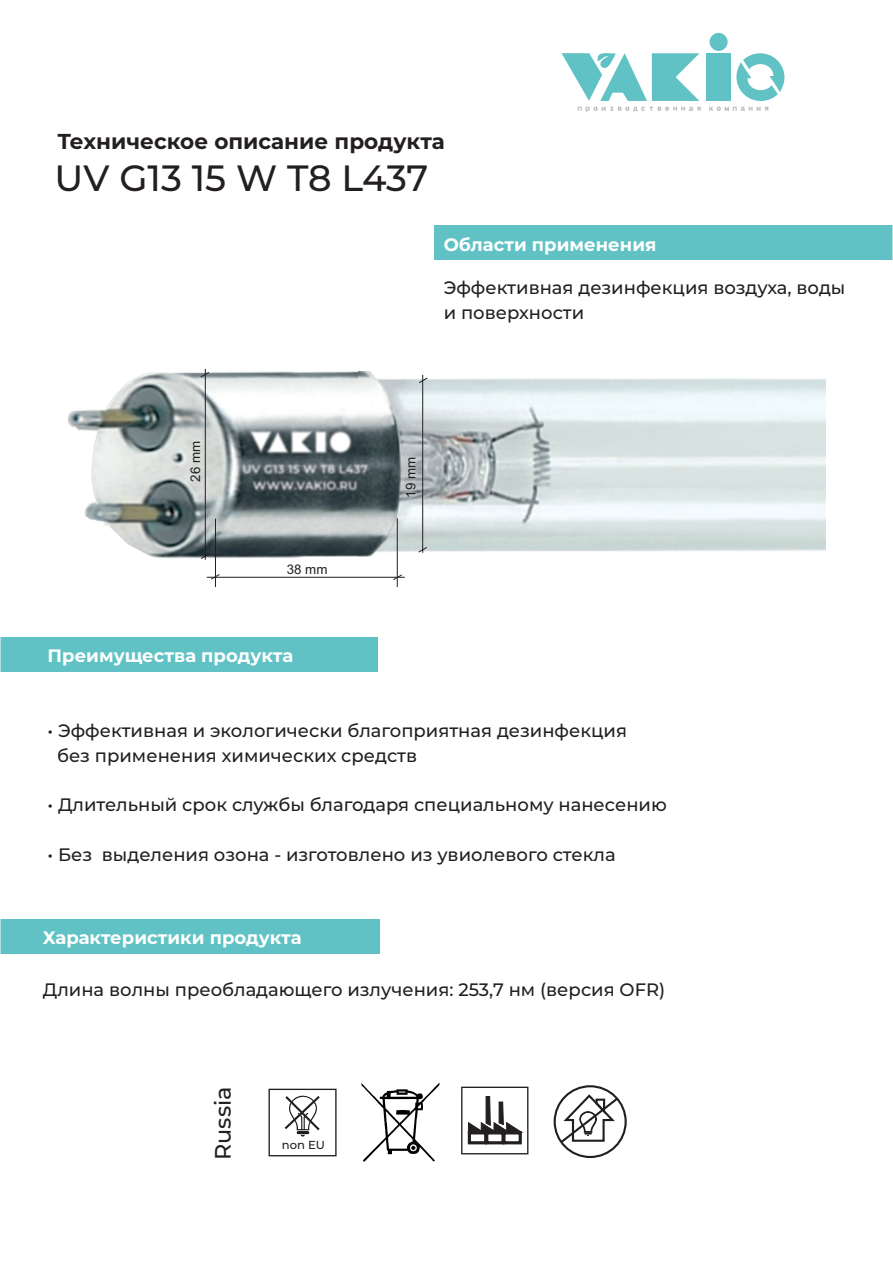
<style>
.page{position:relative;width:893px;height:1263px;background:#fff}
.page>*{position:absolute;margin:0;border:0;box-sizing:border-box;transform-origin:0 0}
.t1{font:500 36.45px "Montserrat";letter-spacing:-.005em;color:#231f20}
.t2{font:500 22.35px "Montserrat";color:#231f20}
.t3{font:700 21.6px "Montserrat";color:#231f20}
.t4{font:500 18px/24.8px "Montserrat";color:#231f20}
.t5{font:700 18px "Montserrat";color:#fff}
.t6{font:13.35px "Arial";color:#231f20}
.t7{font:500 11.55px "Montserrat";color:#231f20}
</style>
<div class="page">
<img style="left:401px;top:378px;width:424px;height:174px">
<img style="left:357px;top:372px;width:44px;height:184px">
<img style="left:68px;top:368px;width:289px;height:191px">
<div style="left:1px;top:919px;width:379px;height:35px;background:#60c2c4"></div>
<div style="left:0;top:637px;width:378px;height:35px;background:#60c2c4"></div>
<div style="left:710px;top:33px;width:18px;height:18px;background:#60c2c4;border-radius:9px"></div>
<svg style="left:562px;top:50px;width:223px;height:62px"></svg>
<div style="left:468px;top:1131px;width:19px;height:13px;border:3px solid #231f20"></div>
<div style="left:485px;top:1131px;width:20px;height:13px;border:3px solid #231f20"></div>
<div style="left:502px;top:1131px;width:20px;height:13px;border:3px solid #231f20"></div>
<svg style="left:467px;top:1086px;width:57px;height:47px"></svg>
<div style="left:461px;top:1087px;width:67px;height:67px;border:1px solid #231f20"></div>
<svg style="left:361px;top:1083px;width:78px;height:79px"></svg>
<svg style="left:284px;top:1095px;width:36px;height:41px"></svg>
<div style="left:268px;top:1089px;width:69px;height:67px;border:1px solid #231f20"></div>
<div style="left:554px;top:1085px;width:73px;height:73px;border:2px solid #231f20;border-radius:50%"></div>
<svg style="left:558px;top:1093px;width:62px;height:52px"></svg>
<div style="left:435px;top:225px;width:458px;height:35px;background:#60c2c4"></div>
<img style="left:242px;top:429px;width:127px;height:62px">
<hr style="left:215px;top:519px;width:1px;height:68px;background:#231f20">
<hr style="left:397px;top:518px;width:1px;height:69px;background:#231f20">
<hr style="left:205px;top:369px;width:1px;height:191px;background:#231f20">
<hr style="left:207px;top:577px;width:198px;height:1px;background:#231f20">
<svg style="left:210px;top:574px;width:11px;height:6px"></svg>
<svg style="left:392px;top:574px;width:11px;height:7px"></svg>
<svg style="left:200px;top:553px;width:11px;height:7px"></svg>
<svg style="left:200px;top:371px;width:10px;height:7px"></svg>
<hr style="left:422px;top:375px;width:1px;height:178px;background:#231f20">
<svg style="left:418px;top:377px;width:10px;height:7px"></svg>
<svg style="left:417px;top:546px;width:11px;height:7px"></svg>
<p class="t3" style="left:57px;top:128px;width:389px">Техническое описание продукта</p>
<h1 class="t1" style="left:55px;top:156px;width:375px">UV G13 15 W T8 L437</h1>
<p class="t5" style="left:444px;top:234px;width:214px">Области применения</p>
<p class="t6" style="left:190px;top:482px;width:42px;rotate:-90deg">26 mm</p>
<p class="t6" style="left:287px;top:565px;width:42px">38 mm</p>
<p class="t5" style="left:48px;top:645px;width:247px">Преимущества продукта</p>
<p class="t4" style="left:444px;top:275px;width:403px">Эффективная дезинфекция воздуха, воды и поверхности</p>
<p class="t6" style="left:406px;top:498px;width:42px;rotate:-90deg">19 mm</p>
<p class="t4" style="left:57px;top:718px;width:571px;text-indent:-10px">• Эффективная и экологически благоприятная дезинфекция без применения химических средств</p>
<p class="t4" style="left:48px;top:792px;width:621px">• Длительный срок службы благодаря специальному нанесению</p>
<p class="t4" style="left:48px;top:842px;width:569px">• Без выделения озона - изготовлено из увиолевого стекла</p>
<p class="t5" style="left:43px;top:927px;width:260px">Характеристики продукта</p>
<p class="t4" style="left:43px;top:977px;width:624px">Длина волны преобладающего излучения: 253,7 нм (версия OFR)</p>
<p class="t2" style="left:209px;top:1160px;width:75px;rotate:-90deg">Russia</p>
<p class="t7" style="left:282px;top:1137px;width:45px">non EU</p>
</div>
